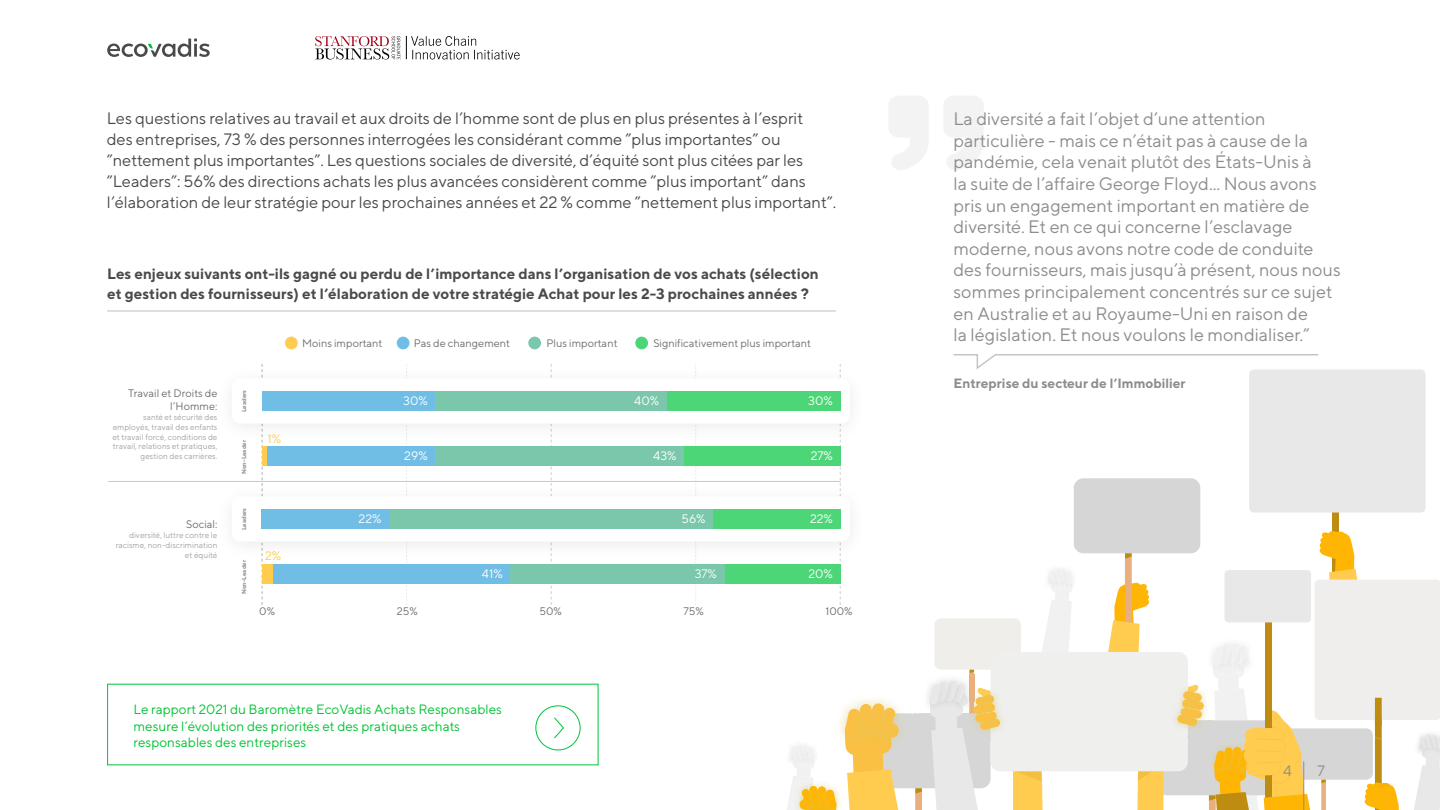
<style>
.page{position:relative;width:1440px;height:810px;background:#fff}
.page>*{position:absolute;margin:0;border:0;box-sizing:border-box;transform-origin:0 0}
.t1{font:18px/21.6px "TT Norms";color:#8d8c8e}
.t2{font:16.5px/21px "TT Norms";letter-spacing:-.005em;color:#4a4a4a}
.t3{font:700 15px/20.2px "TT Norms";color:#4a4a4a}
.t4{font:15px "TT Norms";color:#8d8c8e}
.t5{font:13.5px/16.5px "TT Norms";color:#00c233}
.t6{font:700 13.5px "TT Norms";color:#8d8c8e}
.t7{font:12.3px "TT Norms";color:#fff}
.t8{font:12.3px "TT Norms";color:#ffcc4f}
.t9{font:10.95px/13.1px "TT Norms";color:#6e6e6e;text-align:right}
.t10{font:8.25px/9.9px "TT Norms";color:#a4a4a4;text-align:right}
.t11{font:700 6px "TT Norms";color:#8d8c8e}
</style>
<div class="page">
<div style="left:934px;top:618px;width:87px;height:52px;background:#efeeea;border-radius:7px"></div>
<div style="left:1158px;top:720px;width:126px;height:75px;background:#d6d6d6;border-radius:10px"></div>
<svg style="left:1042px;top:569px;width:31px;height:83px"></svg>
<div style="left:1332px;top:499px;width:7px;height:125px;background:#bf8c12"></div>
<div style="left:1074px;top:478px;width:126px;height:75px;background:#d6d6d6;border-radius:10px"></div>
<div style="left:1249px;top:370px;width:177px;height:143px;background:#e8e8e8;border-radius:5px"></div>
<svg style="left:1013px;top:771px;width:30px;height:39px"></svg>
<svg style="left:1096px;top:553px;width:67px;height:257px"></svg>
<div style="left:991px;top:652px;width:197px;height:119px;background:#efefed;border-radius:10px"></div>
<svg style="left:787px;top:664px;width:216px;height:146px"></svg>
<svg style="left:1171px;top:531px;width:269px;height:279px"></svg>
<svg style="left:889px;top:96px;width:94px;height:74px"></svg>
<svg style="left:953px;top:354px;width:367px;height:16px"></svg>
<hr style="left:1303px;top:761px;width:1px;height:49px;background:#8d8c8e">
<svg style="left:107px;top:39px;width:103px;height:18px"></svg>
<svg style="left:315px;top:36px;width:85px;height:24px"></svg>
<svg style="left:406px;top:36px;width:114px;height:24px"></svg>
<svg style="left:262px;top:364px;width:1px;height:241px"></svg>
<svg style="left:840px;top:364px;width:1px;height:241px"></svg>
<svg style="left:695px;top:364px;width:1px;height:241px"></svg>
<svg style="left:406px;top:364px;width:1px;height:241px"></svg>
<svg style="left:551px;top:364px;width:1px;height:241px"></svg>
<hr style="left:107px;top:310px;width:729px;height:2px;background:#ccc">
<div style="left:215px;top:483px;width:652px;height:79px;background:#fff"></div>
<div style="left:262px;top:509px;width:127px;height:19px;background:#70bde6"></div>
<div style="left:389px;top:509px;width:324px;height:19px;background:#7ac7ab"></div>
<div style="left:713px;top:509px;width:128px;height:19px;background:#4dd678"></div>
<div style="left:262px;top:564px;width:11px;height:19px;background:#ffcc4f"></div>
<div style="left:273px;top:564px;width:237px;height:19px;background:#70bde6"></div>
<div style="left:511px;top:564px;width:214px;height:19px;background:#7ac7ab"></div>
<div style="left:725px;top:564px;width:116px;height:19px;background:#4dd678"></div>
<div style="left:285px;top:337px;width:13px;height:12px;background:#ffcc4f;border-radius:50%"></div>
<div style="left:397px;top:337px;width:13px;height:12px;background:#70bde6;border-radius:50%"></div>
<div style="left:528px;top:337px;width:13px;height:12px;background:#7ac7ab;border-radius:50%"></div>
<div style="left:635px;top:337px;width:13px;height:12px;background:#4dd678;border-radius:50%"></div>
<hr style="left:108px;top:481px;width:733px;height:1px;background:#c9c9c9">
<div style="left:215px;top:365px;width:652px;height:79px;background:#fff"></div>
<div style="left:262px;top:391px;width:173px;height:20px;background:#70bde6"></div>
<div style="left:435px;top:391px;width:232px;height:20px;background:#7ac7ab"></div>
<div style="left:667px;top:391px;width:174px;height:20px;background:#4dd678"></div>
<div style="left:262px;top:446px;width:6px;height:20px;background:#ffcc4f"></div>
<div style="left:267px;top:446px;width:168px;height:20px;background:#70bde6"></div>
<div style="left:435px;top:446px;width:249px;height:20px;background:#7ac7ab"></div>
<div style="left:684px;top:446px;width:157px;height:20px;background:#4dd678"></div>
<div style="left:535px;top:705px;width:45px;height:45px;border:1px solid #00c43d;border-radius:50%"></div>
<svg style="left:554px;top:717px;width:10px;height:22px"></svg>
<p class="t2" style="left:107px;top:107px;width:731px">Les questions relatives au travail et aux droits de l’homme sont de plus en plus présentes à l’esprit<br>des entreprises, 73 % des personnes interrogées les considérant comme ”plus importantes” ou ”nettement plus importantes”. Les questions sociales de diversité, d’équité sont plus citées par les ”Leaders”: 56% des directions achats les plus avancées considèrent comme ”plus important” dans l’élaboration de leur stratégie pour les prochaines années et 22 % comme ”nettement plus important”.</p>
<p class="t1" style="left:953px;top:108px;width:389px">La diversité a fait l’objet d’une attention particulière - mais ce n’était pas à cause de la pandémie, cela venait plutôt des États-Unis à<br>la suite de l’affaire George Floyd... Nous avons pris un engagement important en matière de diversité. Et en ce qui concerne l’esclavage moderne, nous avons notre code de conduite des fournisseurs, mais jusqu’à présent, nous nous sommes principalement concentrés sur ce sujet en Australie et au Royaume-Uni en raison de<br>la législation. Et nous voulons le mondialiser.”</p>
<p class="t6" style="left:953px;top:375px;width:234px">Entreprise du secteur de l’Immobilier</p>
<p class="t3" style="left:107px;top:263px;width:713px">Les enjeux suivants ont-ils gagné ou perdu de l’importance dans l’organisation de vos achats (sélection et gestion des fournisseurs) et l’élaboration de votre stratégie Achat pour les 2-3 prochaines années ?</p>
<p class="t9" style="left:302px;top:336px;width:82px">Moins important</p>
<p class="t9" style="left:414px;top:336px;width:98px">Pas de changement</p>
<p class="t9" style="left:546px;top:336px;width:73px">Plus important</p>
<p class="t9" style="left:653px;top:336px;width:159px">Significativement plus important</p>
<p class="t9" style="left:128px;top:386px;width:91px">Travail et Droits de l’Homme:</p>
<p class="t10" style="left:112px;top:412px;width:107px">santé et sécurité des employés, travail des enfants et travail forcé, conditions de travail, relations et pratiques, gestion des carrières.</p>
<p class="t11" style="left:240px;top:412px;width:24px;rotate:-90deg">Leaders</p>
<p class="t7" style="left:403px;top:393px;width:26px">30%</p>
<p class="t7" style="left:634px;top:393px;width:26px">40%</p>
<p class="t7" style="left:808px;top:393px;width:26px">30%</p>
<p class="t8" style="left:267px;top:431px;width:15px">1%</p>
<p class="t7" style="left:404px;top:448px;width:25px">29%</p>
<p class="t7" style="left:653px;top:448px;width:25px">43%</p>
<p class="t7" style="left:811px;top:448px;width:23px">27%</p>
<p class="t11" style="left:240px;top:474px;width:36px;rotate:-90deg">Non-Leader</p>
<p class="t9" style="left:186px;top:517px;width:33px">Social:</p>
<p class="t10" style="left:116px;top:530px;width:103px">diversité, luttre contre le racisme, non-discrimination et équité</p>
<p class="t11" style="left:240px;top:530px;width:24px;rotate:-90deg">Leaders</p>
<p class="t11" style="left:240px;top:594px;width:36px;rotate:-90deg">Non-Leader</p>
<p class="t8" style="left:265px;top:548px;width:18px">2%</p>
<p class="t7" style="left:359px;top:511px;width:24px">22%</p>
<p class="t7" style="left:682px;top:511px;width:26px">56%</p>
<p class="t7" style="left:810px;top:511px;width:24px">22%</p>
<p class="t7" style="left:482px;top:566px;width:22px">41%</p>
<p class="t7" style="left:695px;top:566px;width:24px">37%</p>
<p class="t7" style="left:808px;top:566px;width:26px">20%</p>
<p class="t9" style="left:259px;top:605px;width:17px">0%</p>
<p class="t9" style="left:397px;top:605px;width:22px">25%</p>
<p class="t9" style="left:539px;top:605px;width:24px">50%</p>
<p class="t9" style="left:683px;top:605px;width:22px">75%</p>
<p class="t9" style="left:826px;top:605px;width:29px">100%</p>
<p class="t5" style="left:134px;top:701px;width:370px">Le rapport 2021 du Baromètre EcoVadis Achats Responsables mesure l’évolution des priorités et des pratiques achats responsables des entreprises</p>
<p class="t4" style="left:1283px;top:761px;width:10px">4</p>
<p class="t4" style="left:1318px;top:761px;width:9px">7</p>
</div>
